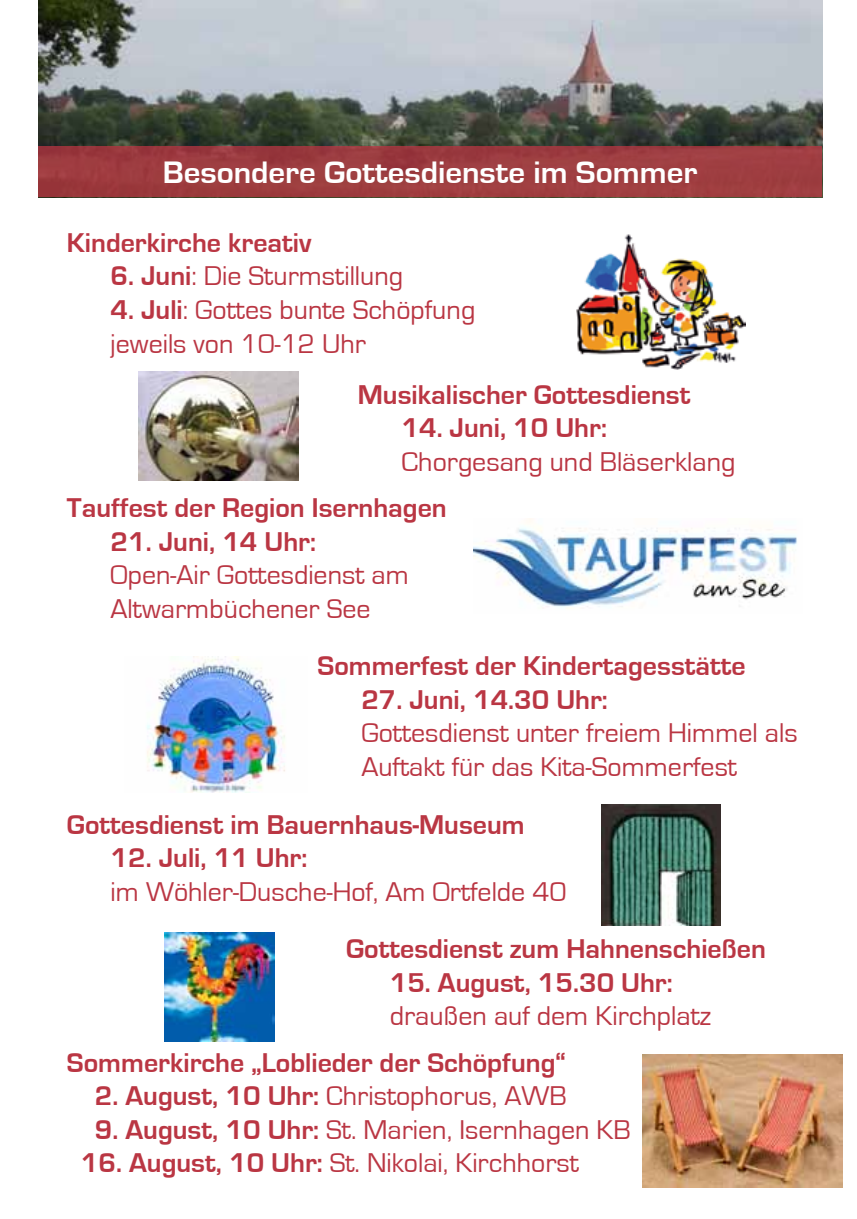
<style>
.page{position:relative;width:857px;height:1219px;background:#fff}
.page>*{position:absolute;margin:0;border:0;box-sizing:border-box;transform-origin:0 0}
.t1{font:700 32px "Eurostile";color:#fff}
.t2{font:28px/33.6px "Eurostile";color:#ba3643}
.t3{font:700 28px "Eurostile";color:#ba3643}
.s1{font-weight:700}
</style>
<div class="page">
<img style="left:38px;top:0;width:784px;height:197px">
<div style="left:38px;top:147px;width:783px;height:50px;background:#9e3e40"></div>
<img style="left:601px;top:804px;width:119px;height:122px">
<img style="left:473px;top:519px;width:324px;height:90px">
<img style="left:642px;top:1055px;width:199px;height:133px">
<img style="left:165px;top:933px;width:109px;height:109px">
<img style="left:147px;top:656px;width:138px;height:136px">
<img style="left:138px;top:372px;width:160px;height:108px">
<img style="left:576px;top:234px;width:169px;height:135px">
<p class="t1" style="left:163px;top:155px;width:535px">Besondere Gottesdienste im Sommer</p>
<p class="t3" style="left:67px;top:227px;width:246px">Kinderkirche kreativ</p>
<p class="t2" style="left:110px;top:260px;width:294px"><span class="s1">6. Juni</span>: Die Sturmstillung</p>
<p class="t2" style="left:110px;top:293px;width:366px"><span class="s1">4. Juli</span>: Gottes bunte Schöpfung jeweils von 10-12 Uhr</p>
<p class="t3" style="left:357px;top:379px;width:334px">Musikalischer Gottesdienst</p>
<p class="t3" style="left:401px;top:413px;width:207px">14. Juni, 10 Uhr:</p>
<p class="t2" style="left:401px;top:446px;width:335px">Chorgesang und Bläserklang</p>
<p class="t3" style="left:67px;top:492px;width:381px">Tauffest der Region Isernhagen</p>
<p class="t3" style="left:110px;top:526px;width:207px">21. Juni, 14 Uhr:</p>
<p class="t2" style="left:110px;top:559px;width:300px">Open-Air Gottesdienst am<br>Altwarmbüchener See</p>
<p class="t3" style="left:317px;top:650px;width:429px">Sommerfest der Kindertagesstätte</p>
<p class="t3" style="left:361px;top:684px;width:248px">27. Juni, 14.30 Uhr:</p>
<p class="t2" style="left:361px;top:717px;width:437px">Gottesdienst unter freiem Himmel als<br>Auftakt für das Kita-Sommerfest</p>
<p class="t3" style="left:67px;top:809px;width:459px">Gottesdienst im Bauernhaus-Museum</p>
<p class="t3" style="left:110px;top:843px;width:198px">12. Juli, 11 Uhr:</p>
<p class="t2" style="left:110px;top:875px;width:457px">im Wöhler-Dusche-Hof, Am Ortfelde 40</p>
<p class="t3" style="left:346px;top:934px;width:421px">Gottesdienst zum Hahnenschießen</p>
<p class="t3" style="left:389px;top:967px;width:284px">15. August, 15.30 Uhr:</p>
<p class="t2" style="left:389px;top:1000px;width:322px">draußen auf dem Kirchplatz</p>
<p class="t3" style="left:67px;top:1047px;width:500px">Sommerkirche „Loblieder der Schöpfung“</p>
<p class="t2" style="left:95px;top:1080px;width:473px"><span class="s1">2. August, 10 Uhr:</span> Christophorus, AWB</p>
<p class="t2" style="left:95px;top:1113px;width:537px"><span class="s1">9. August, 10 Uhr:</span> St. Marien, Isernhagen KB</p>
<p class="t2" style="left:81px;top:1147px;width:499px"><span class="s1">16. August, 10 Uhr:</span> St. Nikolai, Kirchhorst</p>
</div>
